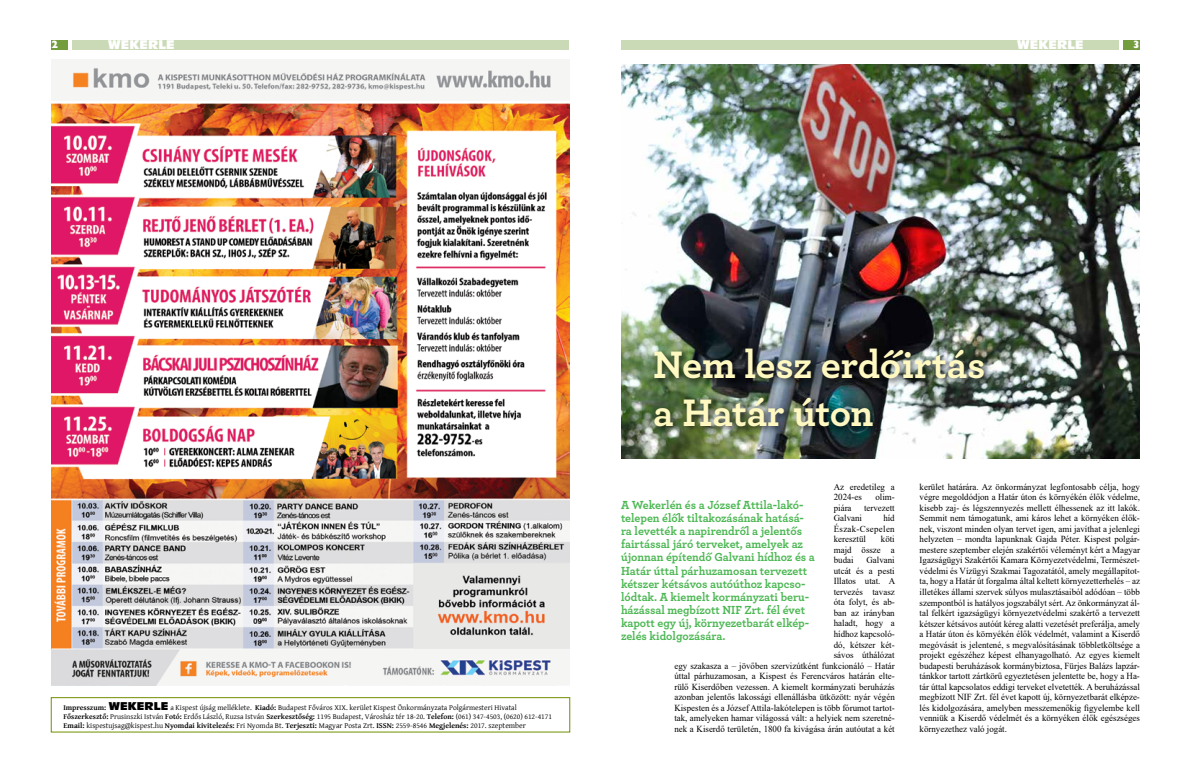
<style>
.page{position:relative;width:1191px;height:772px;background:#fff}
.page>*{position:absolute;margin:0;border:0;box-sizing:border-box;transform-origin:0 0}
.t1{font:700 40.1px/47.3px "Archer";letter-spacing:-.005em;color:#fff8c1}
.t2{font:700 12.3px/13.1px "Archer";color:#4bb752;scale:.96 1}
.t3{font:12.3px "Antique Olive Compact";color:#fff}
.t4{font:12.2px "Antique Olive Compact";color:#fff}
.t5{font:800 10.5px "Gill Sans";color:#fff}
.t6{font:9.2px/10.5px "Times New Roman";color:#000;text-align:justify}
.t7{font:7.7px "Gentium Basic";color:#000}
.t8{font:7.6px/9.1px "Gentium Basic";color:#000}
.s1{font-size:12px}
.s2{font-weight:700}
.s3{font-family:"Antique Olive Compact";font-size:10.9px}
.s4{font-size:7.9px}
</style>
<div class="page">
<div style="left:51px;top:40px;width:17px;height:10px;background:#749d3e"></div>
<div style="left:51px;top:697px;width:519px;height:34px;border:1px solid #708f00"></div>
<div style="left:72px;top:40px;width:497px;height:10px;background:#cadab6"></div>
<div style="left:621px;top:40px;width:497px;height:10px;background:#cadab6"></div>
<div style="left:1123px;top:40px;width:16px;height:10px;background:#749d3e"></div>
<img style="left:621px;top:65px;width:519px;height:393px">
<div style="left:651px;top:345px;width:341px;height:89px;background:#000;opacity:.71"></div>
<img style="left:51px;top:60px;width:519px;height:625px">
<p class="t5" style="left:51px;top:39px;width:9px">2</p>
<h3 class="t4" style="left:108px;top:37px;width:68px">WEKERLE</h3>
<h2 class="t3" style="left:1017px;top:37px;width:68px">WEKER<span class="s1">LE</span></h2>
<p class="t5" style="left:1132px;top:39px;width:9px">3</p>
<h1 class="t1" style="left:653px;top:338px;width:334px">Nem lesz erdőirtás a Határ úton</h1>
<p class="t8" style="left:63px;top:702px;width:490px"><span class="s2">Impresszum:</span> <span class="s3">WEKERLE</span> a Kispest újság melléklete. <span class="s2">Kiadó:</span> Budapest Főváros XIX. kerület Kispest Önkormányzata Polgármesteri Hivatal<br><span class="s2">Főszerkesztő:</span> Prusinszki István <span class="s2">Fotó:</span> Erdős László, Ruzsa István <span class="s2">Szerkesztőség:</span> 1195 Budapest, Városház tér 18-20. <span class="s2">Telefon:</span> (061) 347-4503, (0620) 612-4171</p>
<p class="t7" style="left:64px;top:719px;width:464px"><span class="s2">Email:</span> kispestujsag@kispest.hu <span class="s2">Nyomdai kivitelezés:</span> Fri Nyomda Bt. <span class="s2">Terjeszti:</span> Magyar Posta Zrt. <span class="s2">ISSN:</span> 2559-8546 <span class="s2">Megjelenés:</span> 2017. <span class="s4">szeptember</span></p>
<p class="t6" style="left:833px;top:480px;width:62px">Az eredetileg a<br>2024-es</p>
<p class="t6" style="left:875px;top:491px;width:21px">olim-</p>
<p class="t2" style="left:621px;top:497px;width:203px">A Wekerlén és a József Attila-lakó&shy;telepen élők tiltakozásának hatásá&shy;ra levették a napirendről a jelentős fairtással járó terveket, amelyek az újonnan építendő Galvani hídhoz és a Határ úttal párhuzamosan tervezett kétszer kétsávos autóúthoz kapcso&shy;lódtak. A kiemelt kormányzati beru&shy;házással megbízott NIF Zrt. fél évet kapott egy új, környezetbarát elkép&shy;zelés kidolgozására.</p>
<p class="t6" style="left:833px;top:502px;width:19px">piára</p>
<p class="t6" style="left:864px;top:502px;width:32px">tervezett</p>
<p class="t6" style="left:833px;top:512px;width:30px">Galvani</p>
<p class="t6" style="left:833px;top:512px;width:62px;text-indent:50px">híd Észak-Csepelen keresztül</p>
<p class="t6" style="left:833px;top:533px;width:62px;text-indent:47px">köti majd össze a budai</p>
<p class="t6" style="left:674px;top:554px;width:222px;text-align:right">Galvani<br>utcát és a pesti<br>Illatos utat. A<br>tervezés tavasz<br>óta folyt, és ab-<br>ban az irányban<br>haladt, hogy a<br>hídhoz kapcsoló-<br>dó, kétszer két-<br>sávos úthálózat<br>egy szakasza a – jövőben szervizútként funkcionáló – Határ úttal párhuzamosan, a Kispest és Ferencváros határán elte&shy;rülő Kiserdőben vezessen. A kiemelt kormányzati beruházás azonban jelentős lakossági ellenállásba ütközött: nyár végén Kispesten és a József Attila-lakótelepen is több fórumot tartot&shy;tak, amelyeken hamar világossá vált: a helyiek nem szeretné&shy;nek a Kiserdő területén, 1800 fa kivágása árán autóutat a két</p>
<p class="t6" style="left:919px;top:480px;width:222px">kerület határára. Az önkormányzat legfontosabb célja, hogy végre megoldódjon a Határ úton és környékén élők védelme, kisebb zaj- és légszennyezés mellett élhessenek az itt lakók.<br>Semmit nem támogatunk, ami káros lehet a környéken élők&shy;nek, viszont minden olyan tervet igen, ami javíthat a jelenlegi helyzeten – mondta lapunknak Gajda Péter. Kispest polgár&shy;mestere szeptember elején szakértői véleményt kért a Magyar Igazságügyi Szakértői Kamara Környezetvédelmi, Természet&shy;védelmi és Vízügyi Szakmai Tagozatától, amely megállapítot&shy;ta, hogy a Határ út forgalma által keltett környezetterhelés – az illetékes állami szervek súlyos mulasztásaiból adódóan – több szempontból is hatályos jogszabályt sért. Az önkormányzat ál&shy;tal felkért igazságügyi környezetvédelmi szakértő a tervezett kétszer kétsávos autóút kéreg alatti vezetését preferálja, amely a Határ úton és környékén élők védelmét, valamint a Kiserdő megóvását is jelentené, s megvalósításának többletköltsége a projekt egészéhez képest elhanyagolható. Az egyes kiemelt budapesti beruházások kormánybiztosa, Fürjes Balázs lapzár&shy;tánkkor tartott zártkörű egyeztetésen jelentette be, hogy a Ha&shy;tár úttal kapcsolatos eddigi terveket elvetették. A beruházással megbízott NIF Zrt. fél évet kapott új, környezetbarát elképze&shy;lés kidolgozására, amelyben messzemenőkig figyelembe kell venniük a Kiserdő védelmét és a környéken élők egészséges környezethez való jogát.</p>
</div>
